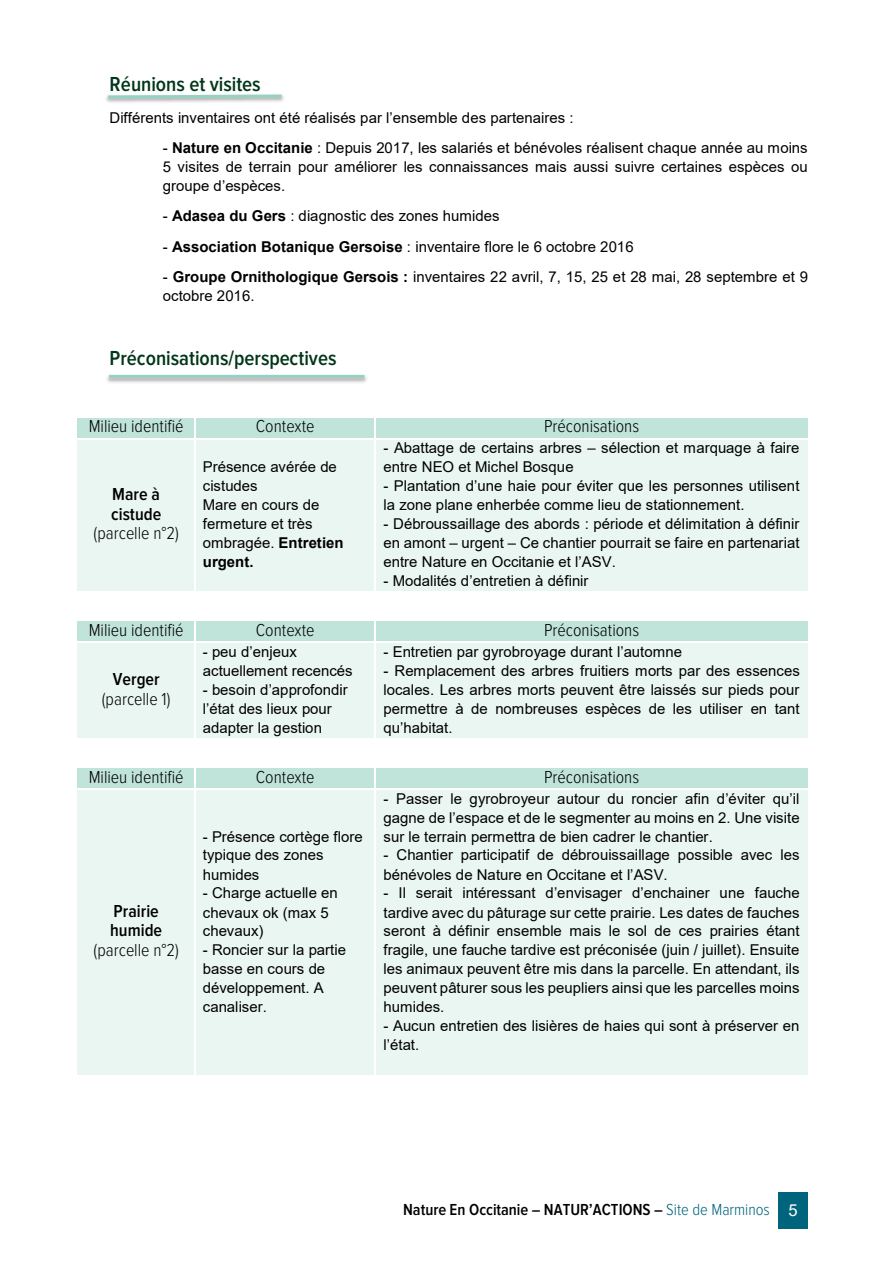
<style>
.page{position:relative;width:893px;height:1263px;background:#fff}
.page>*{position:absolute;margin:0;border:0;box-sizing:border-box;transform-origin:0 0}
.t1{font:600 21px "Proxima Nova Cond";color:#003718}
.t2{font:300 18px/19.8px "Proxima Nova Cond";color:#000;text-align:center}
.t3{font:600 18px/19.8px "Proxima Nova Cond";color:#000;text-align:center}
.t4{font:600 16.5px "Proxima Nova Cond";color:#000}
.t5{font:15px/19px "Arial";color:#000}
.s1{font-weight:700}
.s2{font-weight:600}
.s3{font-weight:300}
.s4{font-weight:300;color:#00647d}
.s5{font-family:"Arial";font-weight:400;color:#fff}
</style>
<div class="page">
<div style="left:778px;top:1192px;width:30px;height:36px;background:#00647d"></div>
<div style="left:78px;top:418px;width:116px;height:20px;background:#c0e4da"></div>
<div style="left:195px;top:418px;width:180px;height:20px;background:#c0e4da"></div>
<div style="left:376px;top:418px;width:432px;height:20px;background:#c0e4da"></div>
<div style="left:78px;top:439px;width:116px;height:152px;background:#eaf6f2"></div>
<div style="left:195px;top:439px;width:180px;height:152px;background:#eaf6f2"></div>
<div style="left:376px;top:439px;width:432px;height:152px;background:#eaf6f2"></div>
<div style="left:78px;top:622px;width:116px;height:19px;background:#c0e4da"></div>
<div style="left:195px;top:622px;width:180px;height:19px;background:#c0e4da"></div>
<div style="left:376px;top:622px;width:432px;height:19px;background:#c0e4da"></div>
<div style="left:78px;top:643px;width:116px;height:95px;background:#eaf6f2"></div>
<div style="left:195px;top:643px;width:180px;height:95px;background:#eaf6f2"></div>
<div style="left:376px;top:643px;width:432px;height:95px;background:#eaf6f2"></div>
<div style="left:78px;top:768px;width:116px;height:20px;background:#c0e4da"></div>
<div style="left:195px;top:768px;width:180px;height:20px;background:#c0e4da"></div>
<div style="left:376px;top:768px;width:432px;height:20px;background:#c0e4da"></div>
<div style="left:78px;top:790px;width:116px;height:284px;background:#eaf6f2"></div>
<div style="left:195px;top:790px;width:180px;height:284px;background:#eaf6f2"></div>
<div style="left:376px;top:790px;width:432px;height:284px;background:#eaf6f2"></div>
<svg style="left:105px;top:93px;width:180px;height:7px"></svg>
<img style="left:107px;top:374px;width:260px;height:9px">
<hr style="left:109px;top:375px;width:256px;height:3px;background:#96d2c3">
<p class="t1" style="left:110px;top:74px;width:153px">Réunions et visites</p>
<p class="t5" style="left:110px;top:108px;width:466px">Différents inventaires ont été réalisés par l’ensemble des partenaires :</p>
<p class="t5" style="left:163px;top:139px;width:646px;text-align:justify">- <span class="s1">Nature en Occitanie</span> : Depuis 2017, les salariés et bénévoles réalisent chaque année au moins 5 visites de terrain pour améliorer les connaissances mais aussi suivre certaines espèces ou groupe d’espèces.</p>
<p class="t5" style="left:163px;top:206px;width:338px">- <span class="s1">Adasea du Gers</span> : diagnostic des zones humides</p>
<p class="t5" style="left:163px;top:237px;width:472px">- <span class="s1">Association Botanique Gersoise</span> : inventaire flore le 6 octobre 2016</p>
<p class="t5" style="left:163px;top:268px;width:647px">- <span class="s1">Groupe Ornithologique Gersois :</span> inventaires 22 avril, 7, 15, 25 et 28 mai, 28 septembre et 9 octobre 2016.</p>
<p class="t1" style="left:110px;top:349px;width:229px">Préconisations/perspectives</p>
<p class="t2" style="left:89px;top:417px;width:96px">Milieu identifié</p>
<p class="t2" style="left:256px;top:417px;width:60px">Contexte</p>
<p class="t2" style="left:544px;top:417px;width:96px">Préconisations</p>
<p class="t2" style="left:94px;top:485px;width:87px"><span class="s2">Mare à cistude </span>(parcelle n°2)</p>
<p class="t5" style="left:203px;top:457px;width:136px">Présence avérée de cistudes</p>
<p class="t5" style="left:203px;top:495px;width:142px">Mare en cours de fermeture et très ombragée. <span class="s1">Entretien urgent.</span></p>
<p class="t5" style="left:384px;top:438px;width:417px">- Abattage de certains arbres – sélection et marquage à faire entre NEO et Michel Bosque</p>
<p class="t5" style="left:384px;top:476px;width:417px">- Plantation d’une haie pour éviter que les personnes utilisent la zone plane enherbée comme lieu de stationnement.</p>
<p class="t5" style="left:384px;top:514px;width:417px;text-align:justify">- Débroussaillage des abords : période et délimitation à définir en amont – urgent – Ce chantier pourrait se faire en partenariat entre Nature en Occitanie et l’ASV.</p>
<p class="t5" style="left:384px;top:571px;width:206px">- Modalités d’entretien à définir</p>
<p class="t2" style="left:89px;top:621px;width:96px">Milieu identifié</p>
<p class="t2" style="left:256px;top:621px;width:60px">Contexte</p>
<p class="t2" style="left:544px;top:621px;width:96px">Préconisations</p>
<p class="t3" style="left:113px;top:670px;width:48px">Verger</p>
<p class="t2" style="left:102px;top:689px;width:70px">(parcelle 1)</p>
<p class="t5" style="left:203px;top:642px;width:151px">- peu d’enjeux actuellement recencés</p>
<p class="t5" style="left:203px;top:680px;width:146px">- besoin d’approfondir l’état des lieux pour adapter la gestion</p>
<p class="t5" style="left:384px;top:642px;width:300px">- Entretien par gyrobroyage durant l’automne</p>
<p class="t5" style="left:384px;top:661px;width:418px;text-align:justify">- Remplacement des arbres fruitiers morts par des essences locales. Les arbres morts peuvent être laissés sur pieds pour permettre à de nombreuses espèces de les utiliser en tant qu’habitat.</p>
<p class="t2" style="left:89px;top:768px;width:96px">Milieu identifié</p>
<p class="t2" style="left:256px;top:768px;width:60px">Contexte</p>
<p class="t2" style="left:544px;top:768px;width:96px">Préconisations</p>
<p class="t3" style="left:94px;top:901px;width:87px">Prairie humide <span class="s3">(parcelle n°2)</span></p>
<p class="t5" style="left:203px;top:827px;width:161px">- Présence cortège flore typique des zones humides</p>
<p class="t5" style="left:203px;top:883px;width:136px">- Charge actuelle en chevaux ok (max 5 chevaux)</p>
<p class="t5" style="left:203px;top:940px;width:145px">- Roncier sur la partie basse en cours de développement. A canaliser.</p>
<p class="t5" style="left:384px;top:789px;width:418px;text-align:justify">- Passer le gyrobroyeur autour du roncier afin d’éviter qu’il gagne de l’espace et de le segmenter au moins en 2. Une visite sur le terrain permettra de bien cadrer le chantier.</p>
<p class="t5" style="left:384px;top:846px;width:417px">- Chantier participatif de débrouissaillage possible avec les bénévoles de Nature en Occitane et l’ASV.</p>
<p class="t5" style="left:384px;top:883px;width:418px;text-align:justify">- Il serait intéressant d’envisager d’enchainer une fauche tardive avec du pâturage sur cette prairie. Les dates de fauches seront à définir ensemble mais le sol de ces prairies étant fragile, une fauche tardive est préconisée (juin / juillet). Ensuite les animaux peuvent être mis dans la parcelle. En attendant, ils peuvent pâturer sous les peupliers ainsi que les parcelles moins humides.</p>
<p class="t5" style="left:384px;top:1016px;width:417px">- Aucun entretien des lisières de haies qui sont à préserver en l’état.</p>
<p class="t4" style="left:403px;top:1202px;width:396px">Nature En Occitanie – NATUR’ACTIONS – <span class="s4">Site de Marminos</span> <span class="s5">5</span></p>
</div>
